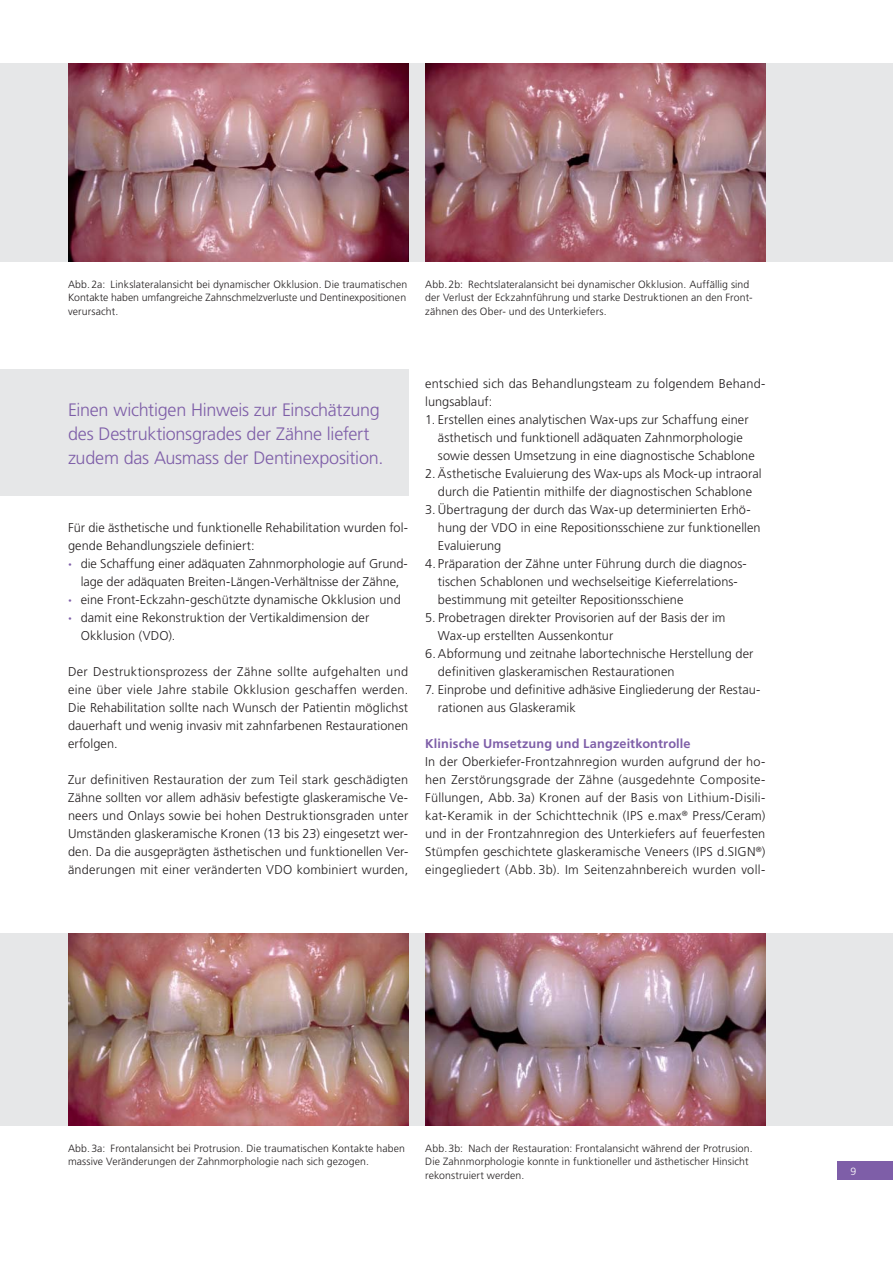
<style>
.page{position:relative;width:893px;height:1263px;background:#fff}
.page>*{position:absolute;margin:0;border:0;box-sizing:border-box;transform-origin:0 0}
.t1{font:300 18px/24px "Frutiger LT Std";letter-spacing:-.015em;color:#7e5ea8}
.t2{font:300 12.75px/18px "Frutiger LT Std";letter-spacing:.005em;color:#231f20}
.t3{font:700 12.75px "Frutiger LT Std";letter-spacing:.01em;color:#7e5ea8}
.t4{font:300 10.5px/13.5px "Frutiger LT Std";letter-spacing:.01em;color:#231f20}
.t5{font:300 10.5px "Frutiger LT Std";color:#fff}
.s1{font-weight:900;color:#7e5ea8}
</style>
<div class="page">
<div style="left:0;top:370px;width:408px;height:126px;background:#e6e7e8"></div>
<div style="left:0;top:64px;width:893px;height:198px;background:#e6e7e8"></div>
<div style="left:0;top:933px;width:893px;height:193px;background:#e6e7e8"></div>
<img style="left:68px;top:64px;width:340px;height:198px">
<img style="left:68px;top:933px;width:340px;height:193px">
<img style="left:425px;top:64px;width:340px;height:198px">
<img style="left:425px;top:933px;width:340px;height:193px">
<div style="left:838px;top:1162px;width:55px;height:18px;background:#7e5ea8"></div>
<p class="t4" style="left:68px;top:278px;width:341px;text-align:justify">Abb. 2a: Linkslateralansicht bei dynamischer Okklusion. Die traumatischen Kontakte haben umfangreiche Zahnschmelzverluste und Dentinexpositionen verursacht.</p>
<p class="t4" style="left:425px;top:278px;width:329px">Abb. 2b: Rechtslateralansicht bei dynamischer Okklusion. Auffällig sind der Verlust der Eckzahnführung und starke Destruktionen an den Front&shy;zähnen des Ober- und des Unterkiefers.</p>
<h1 class="t1" style="left:68px;top:398px;width:317px">Einen wichtigen Hinweis zur Einschätzung des Destruktionsgrades der Zähne liefert zudem das Ausmass der Dentinexposition.</h1>
<p class="t2" style="left:68px;top:519px;width:342px">Für die ästhetische und funktionelle Rehabilitation wurden fol-</p>
<p class="t2" style="left:68px;top:537px;width:188px">gende Behandlungsziele definiert:</p>
<p class="t2" style="left:68px;top:555px;width:341px"><span class="s1">·</span> die Schaffung einer adäquaten Zahnmorphologie auf Grund-</p>
<p class="t2" style="left:81px;top:573px;width:320px">lage der adäquaten Breiten-Längen-Verhältnisse der Zähne,</p>
<p class="t2" style="left:68px;top:591px;width:334px"><span class="s1">·</span> eine Front-Eckzahn-geschützte dynamische Okklusion und</p>
<p class="t2" style="left:68px;top:609px;width:303px"><span class="s1">·</span> damit eine Rekonstruktion der Vertikaldimension der</p>
<p class="t2" style="left:81px;top:627px;width:96px">Okklusion (VDO).</p>
<p class="t2" style="left:68px;top:663px;width:342px;text-align:justify">Der Destruktionsprozess der Zähne sollte aufgehalten und eine über viele Jahre stabile Okklusion geschaffen werden.<br>Die Rehabilitation sollte nach Wunsch der Patientin möglichst dauerhaft und wenig invasiv mit zahnfarbenen Restaurationen erfolgen.</p>
<p class="t2" style="left:68px;top:771px;width:342px;text-align:justify">Zur definitiven Restauration der zum Teil stark geschädigten Zähne sollten vor allem adhäsiv befestigte glaskeramische Ve&shy;neers und Onlays sowie bei hohen Destruktionsgraden unter Umständen glaskeramische Kronen (13 bis 23) eingesetzt wer&shy;den. Da die ausgeprägten ästhetischen und funktionellen Ver&shy;änderungen mit einer veränderten VDO kombiniert wurden,</p>
<p class="t2" style="left:425px;top:375px;width:342px">entschied sich das Behandlungsteam zu folgendem Behand&shy;lungsablauf:</p>
<p class="t2" style="left:438px;top:411px;width:318px;text-indent:-13px">1. Erstellen eines analytischen Wax-ups zur Schaffung einer ästhetisch und funktionell adäquaten Zahnmorphologie sowie dessen Umsetzung in eine diagnostische Schablone</p>
<p class="t2" style="left:425px;top:465px;width:338px;text-align:center">2. Ästhetische Evaluierung des Wax-ups als Mock-up intraoral durch die Patientin mithilfe der diagnostischen Schablone</p>
<p class="t2" style="left:438px;top:501px;width:324px;text-indent:-13px">3. Übertragung der durch das Wax-up determinierten Erhö&shy;hung der VDO in eine Repositionsschiene zur funktionellen<br>Evaluierung</p>
<p class="t2" style="left:438px;top:555px;width:310px;text-indent:-13px">4. Präparation der Zähne unter Führung durch die diagnos&shy;tischen Schablonen und wechselseitige Kieferrelations&shy;bestimmung mit geteilter Repositionsschiene</p>
<p class="t2" style="left:438px;top:609px;width:289px;text-indent:-13px">5. Probetragen direkter Provisorien auf der Basis der im<br>Wax-up erstellten Aussenkontur</p>
<p class="t2" style="left:438px;top:645px;width:317px;text-indent:-13px">6. Abformung und zeitnahe labortechnische Herstellung der definitiven glaskeramischen Restaurationen</p>
<p class="t2" style="left:438px;top:681px;width:324px;text-indent:-13px">7. Einprobe und definitive adhäsive Eingliederung der Restau&shy;rationen aus Glaskeramik</p>
<p class="t3" style="left:425px;top:737px;width:267px">Klinische Umsetzung und Langzeitkontrolle</p>
<p class="t2" style="left:425px;top:753px;width:342px;text-align:justify">In der Oberkiefer-Frontzahnregion wurden aufgrund der ho&shy;hen Zerstörungsgrade der Zähne (ausgedehnte Composite-Füllungen, Abb. 3a) Kronen auf der Basis von Lithium-Disili&shy;kat-Keramik in der Schichttechnik (IPS e.max<sup>®</sup> Press/Ceram) und in der Frontzahnregion des Unterkiefers auf feuerfesten Stümpfen geschichtete glaskeramische Veneers (IPS d.SIGN<sup>®</sup>) eingegliedert (Abb. 3b). Im Seitenzahnbereich wurden voll-</p>
<p class="t4" style="left:68px;top:1142px;width:338px">Abb. 3a: Frontalansicht bei Protrusion. Die traumatischen Kontakte haben massive Veränderungen der Zahnmorphologie nach sich gezogen.</p>
<p class="t4" style="left:425px;top:1142px;width:329px">Abb. 3b: Nach der Restauration: Frontalansicht während der Protrusion.<br>Die Zahnmorphologie konnte in funktioneller und ästhetischer Hinsicht rekonstruiert werden.</p>
<p class="t5" style="left:850px;top:1166px;width:7px">9</p>
</div>
